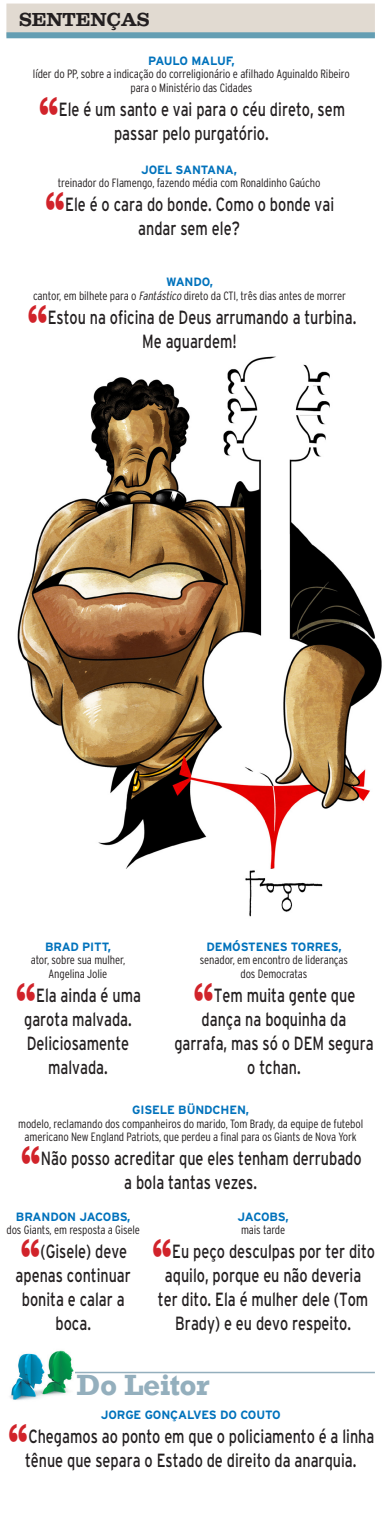
<style>
.page{position:relative;width:387px;height:1514px;background:#fff}
.page>*{position:absolute;margin:0;border:0;box-sizing:border-box;transform-origin:0 0}
.t1{font:58.05px "Clarendon Bold DTC";color:#d1232a;scale:.75 1}
.t2{font:700 30px "Rockwell";letter-spacing:-.02em;color:#94afbd}
.t3{font:19.5px "Clarendon Bold DTC";letter-spacing:-.025em;color:#231f20}
.t4{font:19.05px/24px "Interstate Plus";color:#231f20;scale:.75 1}
.t5{font:300 condensed 12px/13.5px "Interstate Plus";letter-spacing:-.01em;color:#231f20;text-align:center}
.t6{font:700 12px "Interstate Plus";letter-spacing:-.01em;color:#0072bc}
.s1{font-weight:700;font-stretch:normal;color:#0072bc}
.s2{font-style:italic}
</style>
<div class="page">
<img style="left:17px;top:356px;width:365px;height:561px">
<div style="left:6px;top:4px;width:369px;height:33px;background:#e1dad1"></div>
<div style="left:6px;top:32px;width:369px;height:6px;background:#649eb3"></div>
<hr style="left:72px;top:1371px;width:303px;height:2px;background:#94afbd">
<img style="left:10px;top:1350px;width:64px;height:50px">
<p class="t3" style="left:19px;top:8px;width:132px">SENTENÇAS</p>
<p class="t6" style="left:148px;top:54px;width:88px">PAULO MALUF,</p>
<p class="t5" style="left:33px;top:67px;width:318px">líder do PP, sobre a indicação do correligionário e afilhado Aguinaldo Ribeiro para o Ministério das Cidades</p>
<h1 class="t1" style="left:38px;top:85px;width:30px">‘‘</h1>
<p class="t4" style="left:114px;top:97px;width:310px;text-indent:-55px">Ele é um santo e vai para o céu direto, sem passar pelo purgatório.</p>
<p class="t6" style="left:141px;top:163px;width:97px">JOEL SANTANA,</p>
<p class="t5" style="left:58px;top:176px;width:264px">treinador do Flamengo, fazendo média com Ronaldinho Gaúcho</p>
<h1 class="t1" style="left:44px;top:180px;width:30px">‘‘</h1>
<p class="t4" style="left:138px;top:192px;width:263px;text-indent:-73px">Ele é o cara do bonde. Como o bonde vai andar sem ele?</p>
<p class="t5" style="left:33px;top:275px;width:314px"><span class="s1">WANDO,<br></span>cantor, em bilhete para o <span class="s2">Fantástico</span> direto da CTI, três dias antes de morrer</p>
<h1 class="t1" style="left:27px;top:292px;width:30px">‘‘</h1>
<p class="t4" style="left:142px;top:305px;width:287px;text-indent:-94px">Estou na oficina de Deus arrumando a turbina.<br>Me aguardem!</p>
<p class="t6" style="left:45px;top:939px;width:67px">BRAD PITT,</p>
<p class="t5" style="left:31px;top:953px;width:96px">ator, sobre sua mulher,<br>Angelina Jolie</p>
<h1 class="t1" style="left:15px;top:970px;width:30px">‘‘</h1>
<p class="t4" style="left:36px;top:983px;width:141px">Ela ainda é uma</p>
<p class="t4" style="left:24px;top:1007px;width:145px">garota malvada.</p>
<p class="t4" style="left:27px;top:1031px;width:138px">Deliciosamente</p>
<p class="t4" style="left:48px;top:1055px;width:81px">malvada.</p>
<p class="t6" style="left:206px;top:939px;width:137px">DEMÓSTENES TORRES,</p>
<p class="t5" style="left:200px;top:953px;width:150px">senador, em encontro de lideranças dos Democratas</p>
<h1 class="t1" style="left:193px;top:970px;width:30px">‘‘</h1>
<p class="t4" style="left:214px;top:983px;width:190px">Tem muita gente que</p>
<p class="t4" style="left:202px;top:1007px;width:194px">dança na boquinha da</p>
<p class="t4" style="left:174px;top:1031px;width:267px">garrafa, mas só o DEM segura</p>
<p class="t4" style="left:247px;top:1055px;width:73px">o tchan.</p>
<p class="t6" style="left:132px;top:1103px;width:118px">GISELE BÜNDCHEN,</p>
<p class="t5" style="left:18px;top:1116px;width:347px">modelo, reclamando dos companheiros do marido, Tom Brady, da equipe de futebol americano New England Patriots, que perdeu a final para os Giants de Nova York</p>
<h1 class="t1" style="left:20px;top:1134px;width:30px">‘‘</h1>
<p class="t4" style="left:124px;top:1146px;width:318px;text-indent:-83px">Não posso acreditar que eles tenham derrubado a bola tantas vezes.</p>
<p class="t6" style="left:16px;top:1209px;width:116px">BRANDON JACOBS,</p>
<p class="t5" style="left:7px;top:1223px;width:135px">dos Giants, em resposta a Gisele</p>
<h1 class="t1" style="left:19px;top:1227px;width:30px">‘‘</h1>
<p class="t4" style="left:41px;top:1239px;width:117px">(Gisele) deve</p>
<p class="t4" style="left:16px;top:1263px;width:155px">apenas continuar</p>
<p class="t4" style="left:22px;top:1287px;width:139px">bonita e calar a</p>
<p class="t4" style="left:56px;top:1311px;width:49px">boca.</p>
<p class="t6" style="left:238px;top:1209px;width:53px">JACOBS,</p>
<p class="t5" style="left:241px;top:1223px;width:46px">mais tarde</p>
<h1 class="t1" style="left:151px;top:1227px;width:30px">‘‘</h1>
<p class="t4" style="left:172px;top:1239px;width:272px">Eu peço desculpas por ter dito</p>
<p class="t4" style="left:165px;top:1263px;width:263px">aquilo, porque eu não deveria</p>
<p class="t4" style="left:158px;top:1287px;width:282px">ter dito. Ela é mulher dele (Tom</p>
<p class="t4" style="left:175px;top:1311px;width:236px">Brady) e eu devo respeito.</p>
<h2 class="t2" style="left:77px;top:1367px;width:134px">Do Leitor</h2>
<p class="t6" style="left:101px;top:1408px;width:17px">JORGE</p>
<p class="t6" style="left:145px;top:1408px;width:113px">GON ÇALVES DO COUTO</p>
<h1 class="t1" style="left:7px;top:1412px;width:30px">‘‘</h1>
<p class="t4" style="left:25px;top:1424px;width:467px">Chegamos ao ponto em que o policiamento é a linha tênue que separa o Estado de direito da anarquia.</p>
</div>
